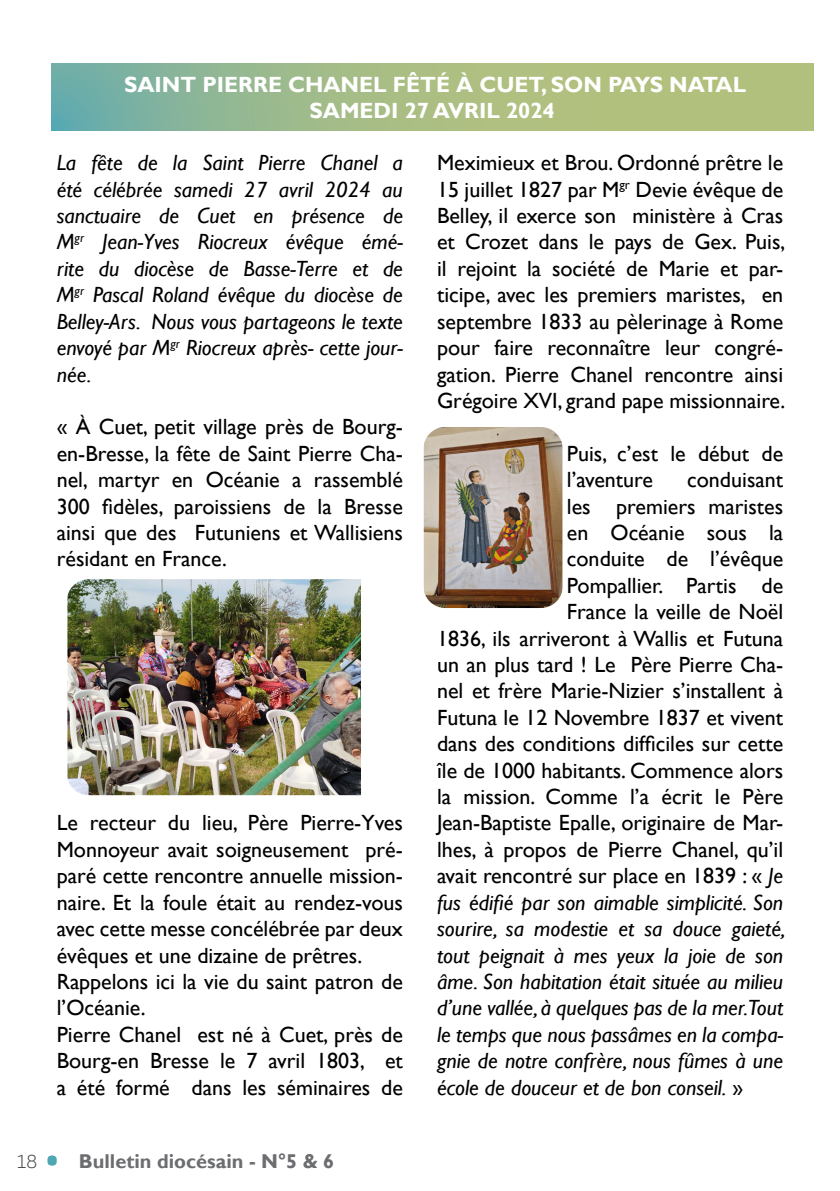
<style>
.page{position:relative;width:840px;height:1191px;background:#fff}
.page>*{position:absolute;margin:0;border:0;box-sizing:border-box;transform-origin:0 0}
.Intertitre_orange{font:22px/26.4px "Gill Sans";color:#000;text-align:justify}
.Intertitre_orange-2{font:italic 22px/26.4px "Gill Sans";color:#000;text-align:justify}
.Intertitre_orange-3{font:700 22px "Gill Sans";color:#fff}
.t1{font:700 20px "Gill Sans";color:#6c6d70}
.s1{font-style:italic}
.s2{font-style:normal}
.s3{font-family:"Sofia Sans";font-weight:300;color:#4b4c4d}
.s4{font-family:"Sofia Sans";font-weight:300;font-size:72px;color:#4ea8b4}
</style>
<div class="page">
<svg style="left:51px;top:64px;width:761px;height:67px;background:#a0bb89"></svg>
<img style="left:424px;top:428px;width:137px;height:179px">
<div style="left:419px;top:423px;width:147px;height:189px;border:4px solid #fff;border-radius:24px"></div>
<img style="left:68px;top:580px;width:293px;height:214px">
<div style="left:63px;top:575px;width:338px;height:224px;border:4px solid #fff;border-radius:24px"></div>
<p class="Intertitre_orange-3" style="left:124px;top:71px;width:623px">SAINT PIERRE CHANEL FÊTÉ À CUET, SON PAYS NATAL</p>
<p class="Intertitre_orange-3" style="left:309px;top:97px;width:246px">SAMEDI 27 AVRIL 2024</p>
<p class="Intertitre_orange-2" style="left:57px;top:150px;width:347px">La fête de la Saint Pierre Chanel a été célébrée samedi 27 avril 2024 au sanctuaire de Cuet en présence de M<sup>gr</sup> Jean-Yves Riocreux évêque émé&shy;rite du diocèse de Basse-Terre et de M<sup>gr</sup> Pascal Roland évêque du diocèse de Belley-Ars. Nous vous partageons le texte envoyé par M<sup>gr</sup> Riocreux après- cette jour&shy;née.</p>
<p class="Intertitre_orange" style="left:57px;top:414px;width:347px">« À Cuet, petit village près de Bourg&shy;en-Bresse, la fête de Saint Pierre Cha&shy;nel, martyr en Océanie a rassemblé 300 fidèles, paroissiens de la Bresse ainsi que des Futuniens et Wallisiens résidant en France.</p>
<p class="Intertitre_orange" style="left:437px;top:150px;width:350px">Meximieux et Brou. Ordonné prêtre le 15 juillet 1827 par M<sup>gr</sup> Devie évêque de Belley, il exerce son ministère à Cras et Crozet dans le pays de Gex. Puis, il rejoint la société de Marie et par&shy;ticipe, avec les premiers maristes, en septembre 1833 au pèlerinage à Rome pour faire reconnaître leur congré&shy;gation. Pierre Chanel rencontre ainsi Grégoire XVI, grand pape missionnaire.</p>
<p class="Intertitre_orange" style="left:566px;top:440px;width:218px">Puis, c’est le début de l’aventure</p>
<p class="Intertitre_orange" style="left:686px;top:467px;width:98px">conduisant</p>
<p class="Intertitre_orange" style="left:566px;top:493px;width:218px">les premiers maristes</p>
<p class="Intertitre_orange" style="left:566px;top:520px;width:218px">en Océanie sous la</p>
<p class="Intertitre_orange" style="left:566px;top:546px;width:218px">conduite de l’évêque</p>
<p class="Intertitre_orange" style="left:566px;top:572px;width:218px">Pompallier. Partis de</p>
<p class="Intertitre_orange" style="left:566px;top:599px;width:218px">France la veille de Noël</p>
<p class="Intertitre_orange" style="left:437px;top:625px;width:347px">1836, ils arriveront à Wallis et Futuna</p>
<p class="Intertitre_orange" style="left:437px;top:652px;width:347px">un an plus tard ! Le Père Pierre Cha-</p>
<p class="Intertitre_orange" style="left:437px;top:678px;width:347px">nel et frère Marie-Nizier s’installent à</p>
<p class="Intertitre_orange" style="left:437px;top:704px;width:347px">Futuna le 12 Novembre 1837 et vivent</p>
<p class="Intertitre_orange" style="left:437px;top:731px;width:347px">dans des conditions difficiles sur cette</p>
<p class="Intertitre_orange" style="left:437px;top:757px;width:347px">île de 1000 habitants. Commence alors</p>
<p class="Intertitre_orange" style="left:437px;top:784px;width:347px">la mission. Comme l’a écrit le Père</p>
<p class="Intertitre_orange" style="left:437px;top:810px;width:347px">Jean-Baptiste Epalle, originaire de Mar-</p>
<p class="Intertitre_orange" style="left:437px;top:836px;width:347px">lhes, à propos de Pierre Chanel, qu’il</p>
<p class="Intertitre_orange" style="left:437px;top:863px;width:347px">avait rencontré sur place en 1839 : « <span class="s1">Je</span></p>
<p class="Intertitre_orange-2" style="left:437px;top:889px;width:347px">fus édifié par son aimable simplicité. Son</p>
<p class="Intertitre_orange-2" style="left:437px;top:915px;width:350px">sourire, sa modestie et sa douce gaieté,</p>
<p class="Intertitre_orange-2" style="left:437px;top:942px;width:347px">tout peignait à mes yeux la joie de son</p>
<p class="Intertitre_orange-2" style="left:437px;top:968px;width:347px">âme. Son habitation était située au milieu</p>
<p class="Intertitre_orange-2" style="left:437px;top:995px;width:347px">d’une vallée, à quelques pas de la mer.Tout</p>
<p class="Intertitre_orange-2" style="left:437px;top:1021px;width:347px">le temps que nous passâmes en la compa-</p>
<p class="Intertitre_orange-2" style="left:437px;top:1047px;width:347px">gnie de notre confrère, nous fûmes à une</p>
<p class="Intertitre_orange-2" style="left:437px;top:1074px;width:308px">école de douceur et de bon conseil. <span class="s2">»</span></p>
<p class="Intertitre_orange" style="left:57px;top:810px;width:347px">Le recteur du lieu, Père Pierre-Yves Monnoyeur avait soigneusement pré&shy;paré cette rencontre annuelle mission&shy;naire. Et la foule était au rendez-vous avec cette messe concélébrée par deux évêques et une dizaine de prêtres.</p>
<p class="Intertitre_orange" style="left:57px;top:968px;width:347px">Rappelons ici la vie du saint patron de l’Océanie.</p>
<p class="Intertitre_orange" style="left:57px;top:1021px;width:347px">Pierre Chanel est né à Cuet, près de Bourg-en Bresse le 7 avril 1803, et a été formé dans les séminaires de</p>
<p class="t1" style="left:17px;top:1149px;width:319px"><span class="s3">18</span> <span class="s4">•</span> Bulletin diocésain - N°5 &amp; 6</p>
</div>
